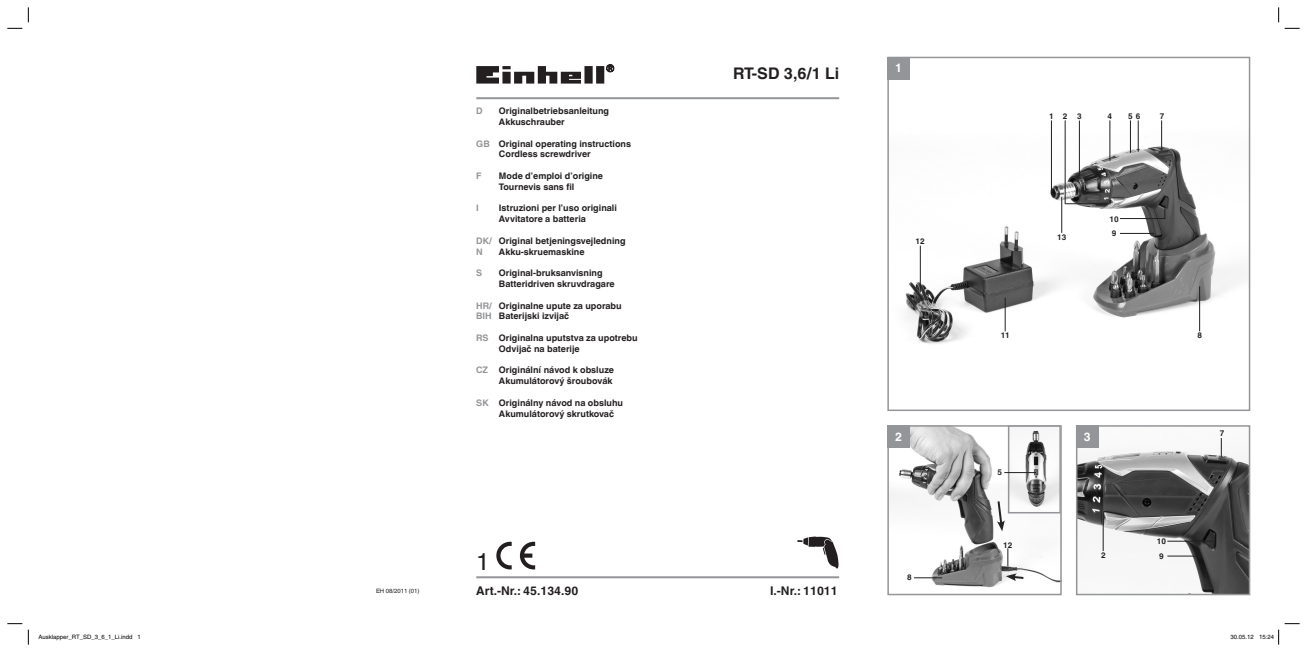
<style>
.page{position:relative;width:1307px;height:652px;background:#fff}
.page>*{position:absolute;margin:0;border:0;box-sizing:border-box;transform-origin:0 0}
.t1{font:24px "Helvetica World";color:#231f20}
.t2{font:700 16px "Helvetica World";color:#231f20}
.t3{font:700 12px "Helvetica World";color:#231f20}
.t4{font:700 12px "Helvetica World";color:#fff}
.t5{font:700 9px/10.8px "Helvetica World";color:#231f20}
.t6{font:700 9px "Helvetica World";color:#939598}
.t7{font:700 8px "Helvetica World";color:#231f20}
.t8{font:700 8px "Helvetica World";color:#282526}
.t9{font:6px "Helvetica";color:#000}
.t10{font:6px "Helvetica World";color:#231f20}
.s1{color:#939598}
</style>
<div class="page">
<img style="left:890px;top:79px;width:354px;height:265px">
<div style="left:887px;top:57px;width:363px;height:354px;border:2px solid #939598"></div>
<div style="left:887px;top:57px;width:23px;height:22px;background:#939598"></div>
<img style="left:890px;top:428px;width:169px;height:160px">
<div style="left:887px;top:425px;width:175px;height:170px;border:2px solid #939598"></div>
<div style="left:887px;top:425px;width:23px;height:23px;background:#939598"></div>
<hr style="left:1079px;top:121px;width:1px;height:55px;background:#231f20">
<hr style="left:1109px;top:120px;width:1px;height:41px;background:#231f20">
<hr style="left:1051px;top:120px;width:1px;height:75px;background:#231f20">
<hr style="left:1199px;top:286px;width:1px;height:45px;background:#231f20">
<svg style="left:1007px;top:548px;width:1px;height:18px"></svg>
<hr style="left:1130px;top:120px;width:1px;height:33px;background:#231f20">
<hr style="left:1138px;top:120px;width:1px;height:32px;background:#231f20">
<hr style="left:1161px;top:120px;width:1px;height:31px;background:#231f20">
<hr style="left:1120px;top:233px;width:34px;height:1px;background:#231f20">
<hr style="left:1120px;top:218px;width:45px;height:1px;background:#231f20">
<svg style="left:1164px;top:205px;width:1px;height:13px"></svg>
<hr style="left:1065px;top:120px;width:1px;height:84px;background:#231f20">
<hr style="left:1065px;top:203px;width:46px;height:1px;background:#231f20">
<hr style="left:1061px;top:197px;width:1px;height:36px;background:#231f20">
<hr style="left:1005px;top:298px;width:1px;height:33px;background:#231f20">
<hr style="left:920px;top:246px;width:1px;height:46px;background:#231f20">
<img style="left:1011px;top:428px;width:47px;height:82px">
<div style="left:1008px;top:425px;width:53px;height:88px;border:2px solid #939598"></div>
<svg style="left:914px;top:577px;width:28px;height:1px"></svg>
<hr style="left:1004px;top:472px;width:32px;height:1px;background:#231f20">
<svg style="left:996px;top:499px;width:9px;height:32px"></svg>
<img style="left:1079px;top:428px;width:168px;height:164px">
<div style="left:1076px;top:425px;width:174px;height:170px;border:2px solid #939598"></div>
<div style="left:1076px;top:425px;width:22px;height:23px;background:#939598"></div>
<hr style="left:1103px;top:517px;width:1px;height:34px;background:#231f20">
<svg style="left:1221px;top:438px;width:1px;height:19px"></svg>
<hr style="left:1167px;top:556px;width:34px;height:1px;background:#231f20">
<hr style="left:1167px;top:541px;width:45px;height:1px;background:#231f20">
<svg style="left:1006px;top:573px;width:19px;height:8px"></svg>
<div style="left:584px;top:66px;width:9px;height:18px;background:#231f20"></div>
<div style="left:596px;top:66px;width:8px;height:18px;background:#231f20"></div>
<svg style="left:606px;top:64px;width:8px;height:8px"></svg>
<svg style="left:476px;top:66px;width:105px;height:18px"></svg>
<svg style="left:520px;top:542px;width:15px;height:27px"></svg>
<svg style="left:496px;top:542px;width:16px;height:27px"></svg>
<svg style="left:797px;top:536px;width:41px;height:33px"></svg>
<hr style="left:476px;top:576px;width:363px;height:2px;background:#939598">
<hr style="left:476px;top:97px;width:363px;height:2px;background:#939598">
<svg style="left:7px;top:28px;width:15px;height:1px"></svg>
<svg style="left:1284px;top:28px;width:15px;height:1px"></svg>
<svg style="left:7px;top:623px;width:15px;height:1px"></svg>
<svg style="left:1284px;top:623px;width:15px;height:1px"></svg>
<svg style="left:28px;top:7px;width:1px;height:15px"></svg>
<svg style="left:28px;top:630px;width:1px;height:15px"></svg>
<svg style="left:1278px;top:7px;width:1px;height:15px"></svg>
<svg style="left:1278px;top:630px;width:1px;height:15px"></svg>
<p class="t6" style="left:476px;top:106px;width:8px">D</p>
<p class="t5" style="left:499px;top:106px;width:112px">Originalbetriebsanleitung<br>Akkuschrauber</p>
<p class="t5" style="left:499px;top:138px;width:134px;text-indent:-23px"><span class="s1">GB</span> Original operating instructions<br>Cordless screwdriver</p>
<p class="t6" style="left:476px;top:171px;width:7px">F</p>
<p class="t5" style="left:499px;top:170px;width:106px">Mode d’emploi d’origine<br>Tournevis sans fil</p>
<p class="t6" style="left:476px;top:203px;width:4px">I</p>
<p class="t5" style="left:499px;top:203px;width:119px">Istruzioni per l’uso originali<br>Avvitatore a batteria</p>
<p class="t5" style="left:476px;top:235px;width:151px"><span class="s1">DK/</span> Original betjeningsvejledning<br><span class="s1">N</span></p>
<p class="t5" style="left:499px;top:246px;width:87px">Akku-skruemaskine</p>
<p class="t6" style="left:476px;top:268px;width:8px">S</p>
<p class="t5" style="left:499px;top:268px;width:117px">Original-bruksanvisning<br>Batteridriven skruvdragare</p>
<p class="t5" style="left:476px;top:300px;width:147px"><span class="s1">HR/</span> Originalne upute za uporabu<br><span class="s1">BIH</span> Baterijski izvijač</p>
<p class="t5" style="left:499px;top:332px;width:140px;text-indent:-23px"><span class="s1">RS</span> Originalna uputstva za upotrebu<br>Odvijač na baterije</p>
<p class="t5" style="left:476px;top:365px;width:139px;text-align:right"><span class="s1">CZ</span> Originální návod k obsluze<br>Akumulátorový šroubovák</p>
<p class="t5" style="left:499px;top:397px;width:126px;text-indent:-23px"><span class="s1">SK</span> Originálny návod na obsluhu<br>Akumulátorový skrutkovač</p>
<h1 class="t1" style="left:476px;top:547px;width:15px">1</h1>
<h2 class="t2" style="left:733px;top:65px;width:107px">RT-SD 3,6/1 Li</h2>
<p class="t10" style="left:376px;top:587px;width:45px">EH 08/2011 (01)</p>
<h3 class="t3" style="left:476px;top:584px;width:104px">Art.-Nr.: 45.134.90</h3>
<h3 class="t3" style="left:770px;top:584px;width:69px">I.-Nr.: 11011</h3>
<h3 class="t4" style="left:895px;top:61px;width:8px">1</h3>
<p class="t7" style="left:915px;top:237px;width:11px">12</p>
<h3 class="t4" style="left:895px;top:430px;width:8px">2</h3>
<p class="t7" style="left:907px;top:573px;width:6px">8</p>
<p class="t7" style="left:1049px;top:111px;width:6px">1</p>
<p class="t7" style="left:1077px;top:111px;width:6px">3</p>
<p class="t7" style="left:1107px;top:111px;width:6px">4</p>
<p class="t7" style="left:1063px;top:111px;width:6px">2</p>
<p class="t7" style="left:1128px;top:111px;width:14px">5 6</p>
<p class="t7" style="left:1160px;top:111px;width:6px">7</p>
<p class="t7" style="left:1001px;top:331px;width:11px">11</p>
<p class="t8" style="left:997px;top:467px;width:6px">5</p>
<p class="t7" style="left:1003px;top:540px;width:11px">12</p>
<p class="t7" style="left:1057px;top:232px;width:11px">13</p>
<p class="t7" style="left:1109px;top:214px;width:11px">10</p>
<p class="t7" style="left:1112px;top:229px;width:6px">9</p>
<h3 class="t4" style="left:1084px;top:430px;width:8px">3</h3>
<p class="t7" style="left:1101px;top:550px;width:6px">2</p>
<p class="t7" style="left:1197px;top:331px;width:6px">8</p>
<p class="t7" style="left:1219px;top:429px;width:6px">7</p>
<p class="t7" style="left:1157px;top:537px;width:11px">10</p>
<p class="t7" style="left:1159px;top:552px;width:6px">9</p>
<p class="t9" style="left:38px;top:633px;width:104px">Ausklapper_RT_SD_3_6_1_Li.indd 1</p>
<p class="t9" style="left:1230px;top:633px;width:45px">30.05.12 15:24</p>
</div>
